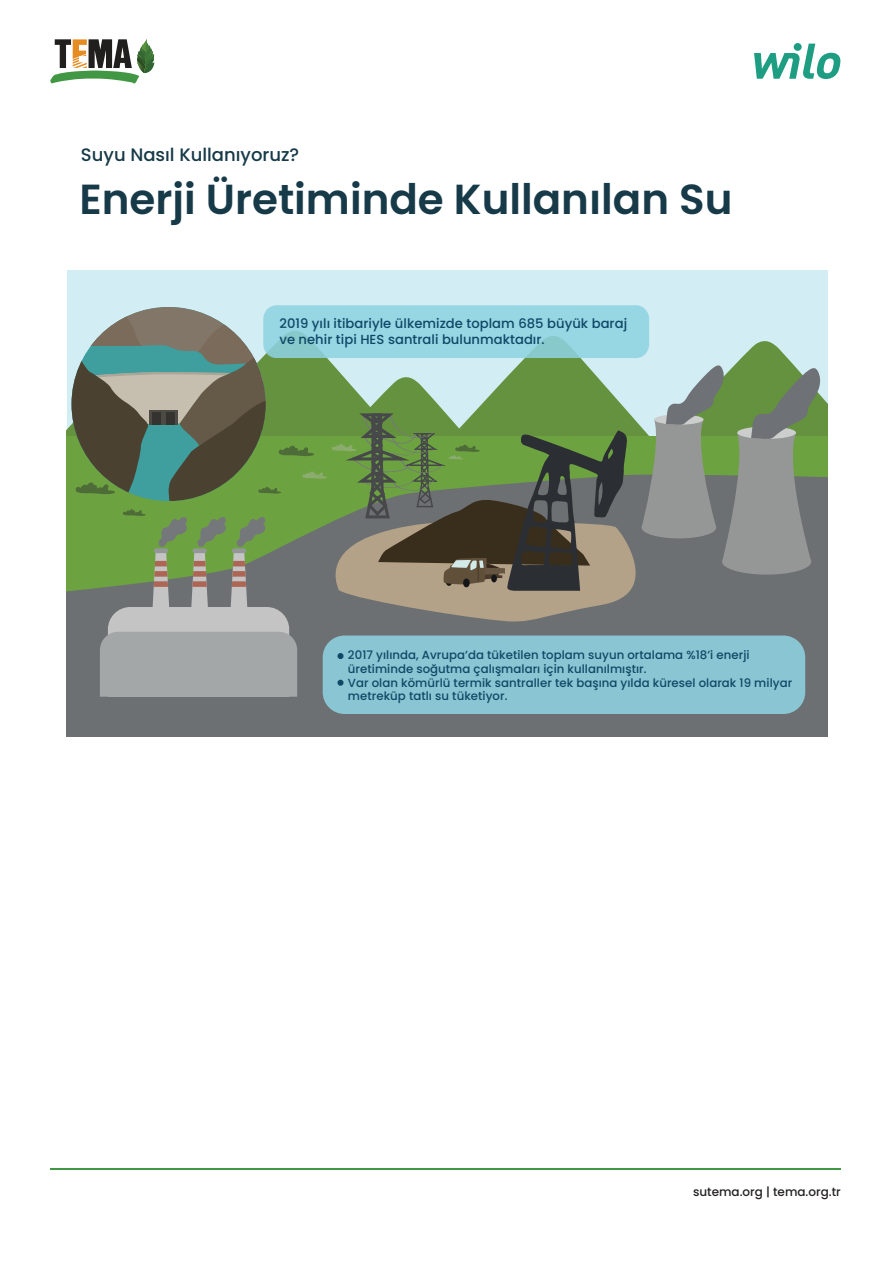
<style>
.page{position:relative;width:893px;height:1263px;background:#fff}
.page>*{position:absolute;margin:0;border:0;box-sizing:border-box;transform-origin:0 0}
.t1{font:600 42px "Poppins";color:#173a48}
.t2{font:500 18px "Poppins";color:#173a48}
.t3{font:500 13.05px/15.3px "Poppins";letter-spacing:.005em;color:#0e4867}
.t4{font:500 12px "Poppins";color:#231f20}
.t5{font:500 11.7px/13.6px "Poppins";letter-spacing:.005em;color:#0e4867}
</style>
<div class="page">
<svg style="left:754px;top:44px;width:87px;height:35px"></svg>
<div style="left:794px;top:43px;width:8px;height:8px;background:#1d9d82;border-radius:50%"></div>
<svg style="left:50px;top:39px;width:104px;height:45px"></svg>
<hr style="left:50px;top:1168px;width:790px;height:2px;background:#419744">
<div style="left:67px;top:270px;width:760px;height:466px;background:#d2edf3"></div>
<div style="left:67px;top:697px;width:760px;height:39px;background:#6c7072"></div>
<div style="left:323px;top:635px;width:482px;height:79px;background:#89c5d2;border-radius:22px"></div>
<div style="left:263px;top:305px;width:386px;height:53px;background:#97d6e3;border-radius:14px"></div>
<svg style="left:67px;top:307px;width:760px;height:390px"></svg>
<h2 class="t2" style="left:81px;top:144px;width:220px">Suyu Nasıl Kullanıyoruz?</h2>
<h1 class="t1" style="left:79px;top:175px;width:654px">Enerji Üretiminde Kullanılan Su</h1>
<p class="t3" style="left:279px;top:316px;width:349px">2019 yılı itibariyle ülkemizde toplam 685 büyük baraj ve nehir tipi HES santrali bulunmaktadır.</p>
<p class="t5" style="left:348px;top:648px;width:446px">2017 yılında, Avrupa’da tüketilen toplam suyun ortalama %18’i enerji üretiminde soğutma çalışmaları için kullanılmıştır.<br>Var olan kömürlü termik santraller tek başına yılda küresel olarak 19 milyar metreküp tatlı su tüketiyor.</p>
<p class="t4" style="left:693px;top:1185px;width:149px">sutema.org | tema.org.tr</p>
</div>
